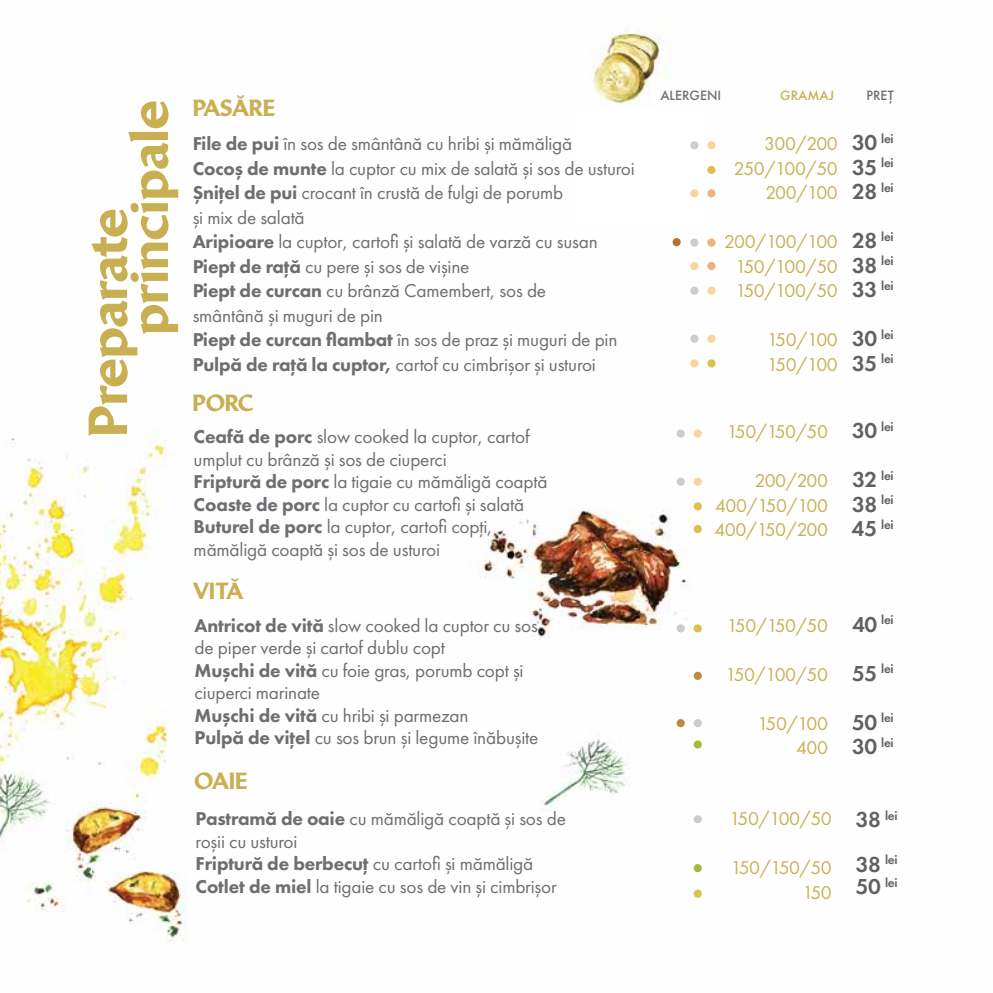
<style>
.page{position:relative;width:993px;height:993px;background:#fff}
.page>*{position:absolute;margin:0;border:0;box-sizing:border-box;transform-origin:0 0}
.t1{font:800 52.85px/40.8px "Brewery No 2 CYR";color:#c8af52}
.t2{font:800 22.4px "Brewery No 2 CYR";color:#c8af52}
.t3{font:19.25px/22.4px "Futura PT";letter-spacing:-.01em;color:#6d6e71}
.t4{font:19.25px/24.5px "Futura PT";letter-spacing:-.025em;color:#c8af52;text-align:right}
.t5{font:19.25px/24.5px "Futura PT";letter-spacing:-.055em;color:#c8af52}
.t6{font:500 14px "Futura PT";color:#6d6e71}
.t7{font:500 14px "Futura PT";color:#c8af52}
.t8{font:600 13.12px/24.5px "Futura PT";letter-spacing:-.025em;color:#606161;text-align:justify}
.s1{font-weight:800}
.s2{font-size:22.4px}
</style>
<div class="page">
<img style="left:0;top:27px;width:716px;height:914px">
<div style="left:576px;top:109px;width:127px;height:113px;background:#fff"></div>
<div style="left:693px;top:429px;width:8px;height:8px;background:#f8d59c;border-radius:50%"></div>
<div style="left:676px;top:429px;width:8px;height:8px;background:#cccccb;border-radius:50%"></div>
<div style="left:693px;top:477px;width:8px;height:8px;background:#f8d59c;border-radius:50%"></div>
<div style="left:676px;top:477px;width:8px;height:8px;background:#cccccb;border-radius:50%"></div>
<div style="left:693px;top:502px;width:8px;height:8px;background:#dbc04e;border-radius:50%"></div>
<div style="left:693px;top:525px;width:8px;height:8px;background:#dbc04e;border-radius:50%"></div>
<div style="left:693px;top:624px;width:8px;height:8px;background:#dbc04e;border-radius:50%"></div>
<div style="left:676px;top:624px;width:8px;height:8px;background:#cccccb;border-radius:50%"></div>
<div style="left:693px;top:718px;width:8px;height:9px;background:#cccccb;border-radius:50%"></div>
<div style="left:693px;top:740px;width:8px;height:8px;background:#a2bb3a;border-radius:50%"></div>
<div style="left:693px;top:815px;width:8px;height:8px;background:#cccccb;border-radius:50%"></div>
<svg style="left:693px;top:863px;width:8px;height:8px"></svg>
<div style="left:693px;top:889px;width:8px;height:8px;background:#dbc04e;border-radius:50%"></div>
<svg style="left:676px;top:718px;width:8px;height:9px"></svg>
<div style="left:693px;top:671px;width:8px;height:8px;background:#c2883d;border-radius:50%"></div>
<div style="left:707px;top:141px;width:8px;height:8px;background:#f8d59c;border-radius:50%"></div>
<div style="left:690px;top:141px;width:8px;height:8px;background:#cccccb;border-radius:50%"></div>
<div style="left:707px;top:166px;width:8px;height:8px;background:#dbc04e;border-radius:50%"></div>
<div style="left:707px;top:334px;width:8px;height:9px;background:#f8d59c;border-radius:50%"></div>
<div style="left:690px;top:334px;width:8px;height:9px;background:#cccccb;border-radius:50%"></div>
<div style="left:707px;top:359px;width:8px;height:8px;background:#dbc04e;border-radius:50%"></div>
<div style="left:690px;top:359px;width:8px;height:8px;background:#f8d59c;border-radius:50%"></div>
<div style="left:707px;top:189px;width:8px;height:8px;background:#f2b07a;border-radius:50%"></div>
<div style="left:690px;top:189px;width:8px;height:8px;background:#f8d59c;border-radius:50%"></div>
<div style="left:707px;top:238px;width:8px;height:8px;background:#f2b07a;border-radius:50%"></div>
<div style="left:690px;top:238px;width:8px;height:8px;background:#cccccb;border-radius:50%"></div>
<div style="left:707px;top:262px;width:8px;height:8px;background:#f2b07a;border-radius:50%"></div>
<div style="left:690px;top:262px;width:8px;height:8px;background:#f8d59c;border-radius:50%"></div>
<div style="left:707px;top:286px;width:8px;height:8px;background:#f8d59c;border-radius:50%"></div>
<div style="left:690px;top:286px;width:8px;height:8px;background:#cccccb;border-radius:50%"></div>
<div style="left:672px;top:238px;width:8px;height:8px;background:#b5722e;border-radius:50%"></div>
<h1 class="t1" style="left:87px;top:335px;width:236px;text-indent:-102px;rotate:-90deg">Preparate principale</h1>
<p class="t2" style="left:193px;top:94px;width:84px">PASĂRE</p>
<p class="t6" style="left:660px;top:86px;width:62px">ALERGENI</p>
<p class="t7" style="left:780px;top:86px;width:56px">GRAMAJ</p>
<p class="t6" style="left:866px;top:86px;width:29px">PREŢ</p>
<p class="t3" style="left:193px;top:131px;width:443px;line-height:24.5px"><span class="s1">File de pui</span> în sos de smântână cu hribi și mămăligă<br><span class="s1">Cocoș de munte</span> la cuptor cu mix de salată și sos de usturoi <span class="s1">Șniţel de pui</span> crocant în crustă de fulgi de porumb<br>și mix de salată<br><span class="s1">Aripioare</span> la cuptor, cartofi și salată de varză cu susan <span class="s1">Piept de raţă</span> cu pere și sos de vișine<br><span class="s1">Piept de curcan</span> cu brânză Camembert, sos de<br>smântână și muguri de pin<br><span class="s1">Piept de curcan flambat</span> în sos de praz și muguri de pin <span class="s1">Pulpă de raţă la cuptor,</span> cartof cu cimbrișor și usturoi</p>
<p class="t4" style="left:733px;top:131px;width:106px">300/200<br>250/100/50<br>200/100</p>
<p class="t4" style="left:724px;top:229px;width:115px;text-align:center">200/100/100<br>150/100/50<br>150/100/50</p>
<p class="t5" style="left:767px;top:327px;width:72px">150/100<br>150/100</p>
<p class="t2" style="left:192px;top:388px;width:62px">PORC</p>
<p class="t3" style="left:193px;top:425px;width:355px"><span class="s1">Ceafă de porc</span> slow cooked la cuptor, cartof umplut cu brânză și sos de ciuperci<br><span class="s1">Friptură de porc</span> la tigaie cu mămăligă coaptă <span class="s1">Coaste de porc</span> la cuptor cu cartofi și salată <span class="s1">Buturel de porc</span> la cuptor, cartofi copţi, mămăligă coaptă și sos de usturoi</p>
<p class="t4" style="left:726px;top:419px;width:103px">150/150/50</p>
<p class="t4" style="left:714px;top:468px;width:115px;text-align:justify;text-indent:40px">200/200<br>400/150/100<br>400/150/200</p>
<p class="t2" style="left:193px;top:577px;width:51px">VITĂ</p>
<p class="t3" style="left:194px;top:614px;width:345px"><span class="s1">Antricot de vită</span> slow cooked la cuptor cu sos de piper verde și cartof dublu copt<br><span class="s1">Mușchi de vită</span> cu foie gras, porumb copt și ciuperci marinate<br><span class="s1">Mușchi de vită</span> cu hribi și parmezan<br><span class="s1">Pulpă de viţel</span> cu sos brun și legume înăbușite</p>
<p class="t4" style="left:726px;top:613px;width:103px">150/150/50</p>
<p class="t4" style="left:725px;top:662px;width:104px">150/100/50</p>
<p class="t4" style="left:757px;top:711px;width:72px">150/100<br>400</p>
<p class="t2" style="left:194px;top:767px;width:55px">OAIE</p>
<p class="t3" style="left:195px;top:807px;width:371px"><span class="s1">Pastramă de oaie</span> cu mămăligă coaptă și sos de roșii cu usturoi<br><span class="s1">Friptură de berbecuţ</span> cu cartofi și mămăligă <span class="s1">Cotlet de miel</span> la tigaie cu sos de vin și cimbrișor</p>
<p class="t4" style="left:729px;top:806px;width:104px">150/100/50</p>
<p class="t4" style="left:730px;top:855px;width:103px">150/150/50<br>150</p>
<p class="t8" style="left:851px;top:126px;width:43px"><span class="s2">30</span> lei <span class="s2">35</span> lei <span class="s2">28</span> lei</p>
<p class="t8" style="left:851px;top:224px;width:43px"><span class="s2">28</span> lei <span class="s2">38</span> lei <span class="s2">33</span> lei</p>
<p class="t8" style="left:851px;top:322px;width:43px"><span class="s2">30</span> lei<br><span class="s2">35</span> lei</p>
<p class="t8" style="left:851px;top:413px;width:43px"><span class="s2">30</span> lei</p>
<p class="t8" style="left:851px;top:462px;width:43px"><span class="s2">32</span> lei <span class="s2">38</span> lei <span class="s2">45</span> lei</p>
<p class="t8" style="left:851px;top:607px;width:43px"><span class="s2">40</span> lei</p>
<p class="t8" style="left:851px;top:656px;width:43px"><span class="s2">55</span> lei</p>
<p class="t8" style="left:851px;top:705px;width:43px"><span class="s2">50</span> lei<br><span class="s2">30</span> lei</p>
<p class="t8" style="left:855px;top:802px;width:43px"><span class="s2">38</span> lei</p>
<p class="t8" style="left:855px;top:848px;width:43px;line-height:22.4px"><span class="s2">38</span> lei<br><span class="s2">50</span> lei</p>
</div>
